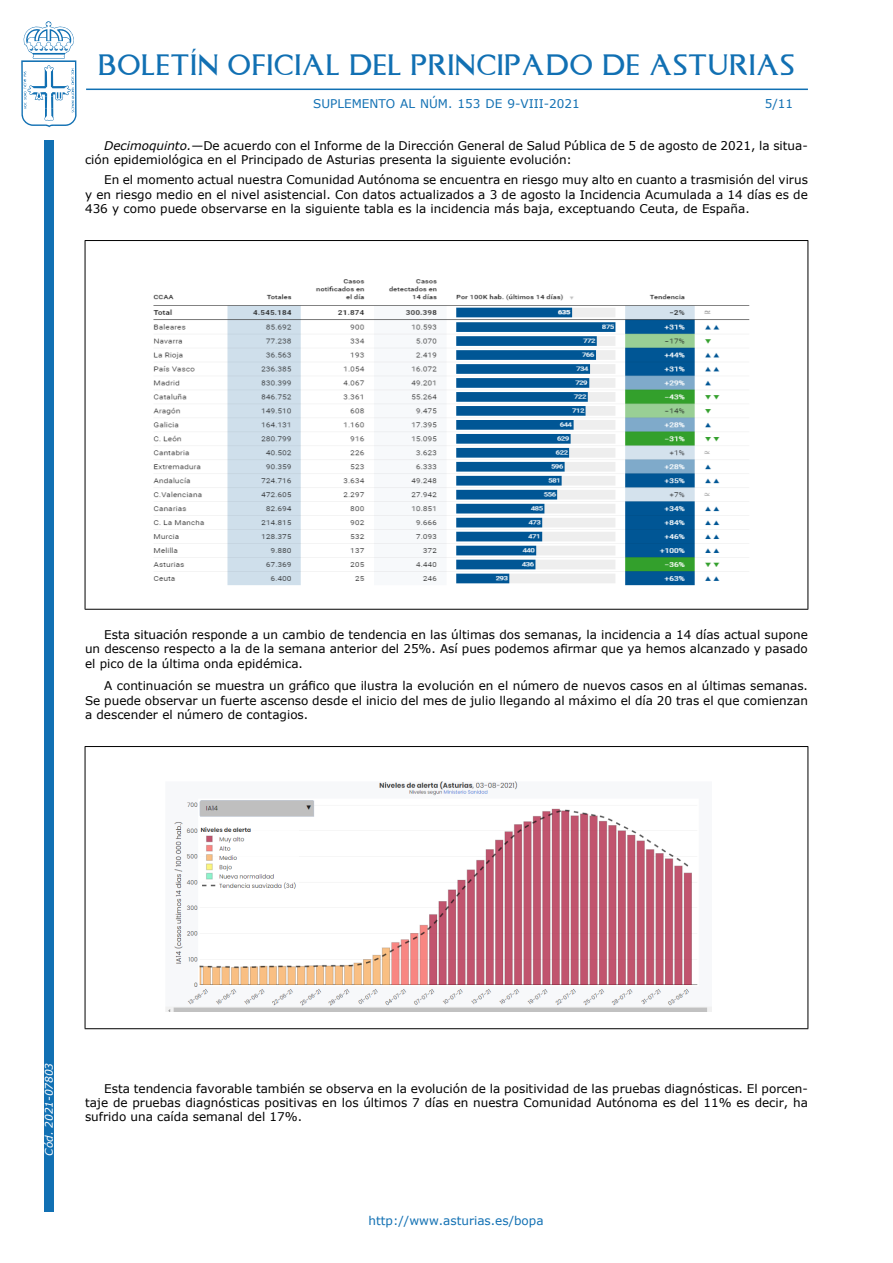
<style>
.page{position:relative;width:893px;height:1263px;background:#fff}
.page>*{position:absolute;margin:0;border:0;box-sizing:border-box;transform-origin:0 0}
.t1{font:24px "Asturica";letter-spacing:.05em;color:#1170b3}
.Parrafo{font:12px/14.2px "Verdana";color:#000;text-align:justify}
.Cursiva_-Redonda{font:12px/14.2px "Verdana";color:#000}
.t2{font:12px "Verdana";color:#1170b3}
.t3{font:italic 10.5px "Verdana";color:#fff}
.s1{font-style:italic}
</style>
<div class="page">
<div style="left:44px;top:140px;width:10px;height:1072px;background:#1170b3"></div>
<svg style="left:21px;top:21px;width:56px;height:106px"></svg>
<hr style="left:86px;top:89px;width:722px;height:1px;background:#1170b3">
<hr style="left:85px;top:240px;width:723px;height:1px;background:#000">
<hr style="left:85px;top:609px;width:723px;height:1px;background:#000">
<hr style="left:85px;top:241px;width:1px;height:368px;background:#000">
<hr style="left:807px;top:241px;width:1px;height:368px;background:#000">
<img style="left:153px;top:279px;width:597px;height:307px">
<hr style="left:85px;top:746px;width:723px;height:1px;background:#000">
<hr style="left:85px;top:1028px;width:723px;height:1px;background:#000">
<hr style="left:85px;top:747px;width:1px;height:281px;background:#000">
<hr style="left:807px;top:747px;width:1px;height:281px;background:#000">
<img style="left:166px;top:781px;width:545px;height:230px">
<h1 class="t1" style="left:98px;top:49px;width:697px">BOLETÍN OFICIAL DEL PRINCIPADO DE ASTURIAS</h1>
<p class="t2" style="left:313px;top:95px;width:268px">SUPLEMENTO AL n úm . 153 de 9-viii-2021</p>
<p class="t2" style="left:765px;top:95px;width:30px">5/11</p>
<p class="Cursiva_-Redonda" style="left:85px;top:138px;width:724px;text-indent:19px"><span class="s1">Decimoquinto.</span>—De acuerdo con el Informe de la Dirección General de Salud Pública de 5 de agosto de 2021, la situa&shy;ción epidemiológica en el Principado de Asturias presenta la siguiente evolución:</p>
<p class="Parrafo" style="left:85px;top:173px;width:724px;text-indent:19px">En el momento actual nuestra Comunidad Autónoma se encuentra en riesgo muy alto en cuanto a trasmisión del virus y en riesgo medio en el nivel asistencial. Con datos actualizados a 3 de agosto la Incidencia Acumulada a 14 días es de 436 y como puede observarse en la siguiente tabla es la incidencia más baja, exceptuando Ceuta, de España.</p>
<p class="Parrafo" style="left:85px;top:627px;width:724px;text-indent:19px">Esta situación responde a un cambio de tendencia en las últimas dos semanas, la incidencia a 14 días actual supone un descenso respecto a la de la semana anterior del 25%. Así pues podemos afirmar que ya hemos alcanzado y pasado el pico de la última onda epidémica.</p>
<p class="Parrafo" style="left:85px;top:679px;width:724px;text-indent:19px">A continuación se muestra un gráfico que ilustra la evolución en el número de nuevos casos en al últimas semanas.<br>Se puede observar un fuerte ascenso desde el inicio del mes de julio llegando al máximo el día 20 tras el que comienzan a descender el número de contagios.</p>
<p class="t3" style="left:42px;top:1155px;width:94px;rotate:-90deg">Cód. 2021-07803</p>
<p class="Parrafo" style="left:85px;top:1081px;width:724px;text-indent:19px">Esta tendencia favorable también se observa en la evolución de la positividad de las pruebas diagnósticas. El porcen&shy;taje de pruebas diagnósticas positivas en los últimos 7 días en nuestra Comunidad Autónoma es del 11% es decir, ha sufrido una caída semanal del 17%.</p>
<p class="t2" style="left:369px;top:1212px;width:177px">http://www.asturias.es/bopa</p>
</div>
